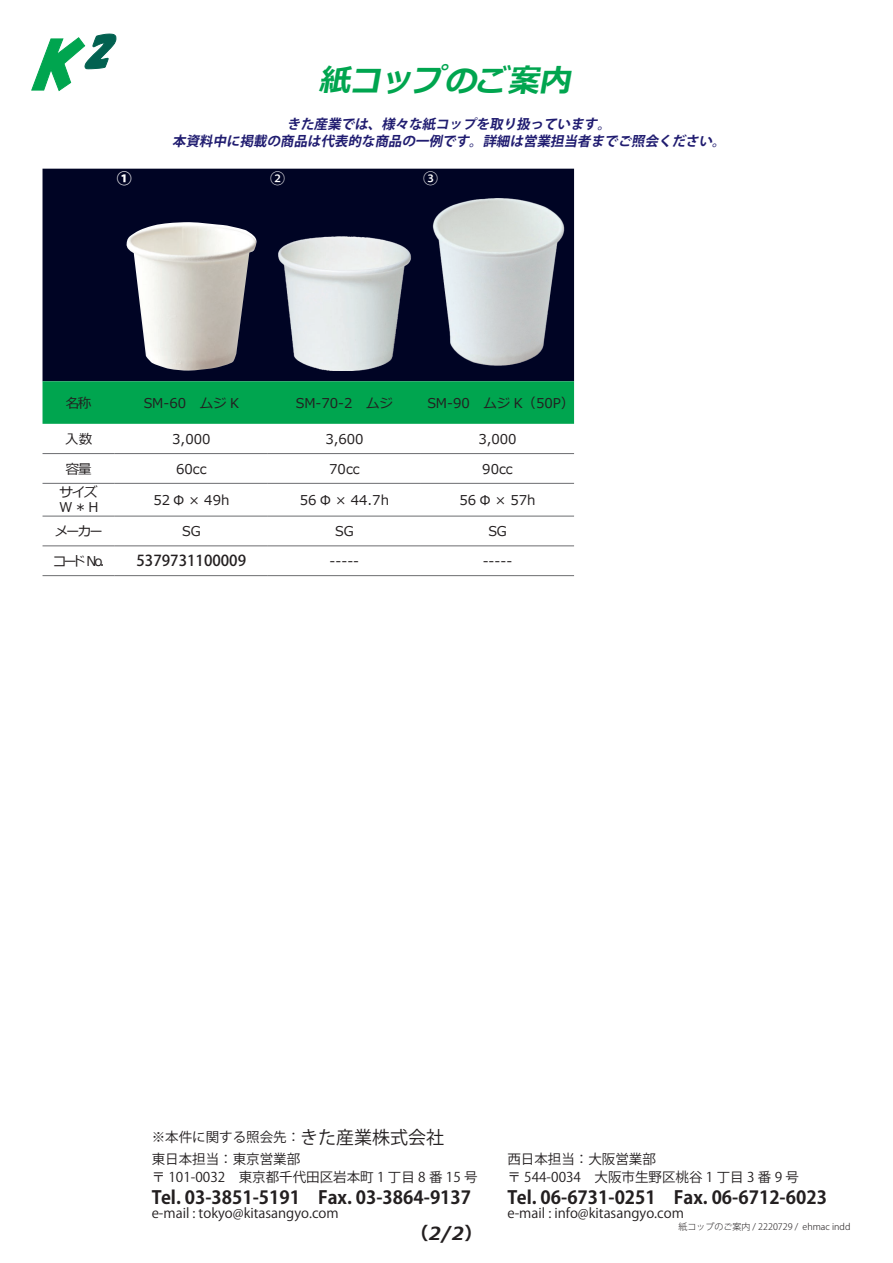
<style>
.page{position:relative;width:893px;height:1263px;background:#fff}
.page>*{position:absolute;margin:0;border:0;box-sizing:border-box;transform-origin:0 0}
.t1{font:italic 700 31.5px "Meiryo";color:#00a54f}
.t2{font:700 18px "Koz Go Pro";color:#231f20}
.t3{font:italic 700 18px "Meiryo";color:#231f20}
.t4{font:500 15px "Koz Go Pro";color:#231f20}
.t5{font:500 15px "Koz Go Pro";color:#fff}
.t6{font:800 15px "Koz Go Pro";color:#fff}
.t7{font:13.5px/18px "Koz Go Pro";color:#231f20}
.t8{font:13.5px/15px "Meiryo";color:#231f20}
.t9{font:italic 700 13.5px/16.5px "Koz Go Pro";color:#201c70;text-align:center}
.t10{font:300 9px "Koz Go Pro";color:#231f20}
.s1{font-size:18px}
</style>
<div class="page">
<div style="left:43px;top:169px;width:531px;height:212px;background:#000424"></div>
<div style="left:43px;top:381px;width:531px;height:43px;background:#00a54f"></div>
<hr style="left:43px;top:453px;width:72px;height:1px;background:#6c6d70">
<hr style="left:115px;top:453px;width:153px;height:1px;background:#6c6d70">
<hr style="left:268px;top:453px;width:153px;height:1px;background:#6c6d70">
<hr style="left:421px;top:453px;width:153px;height:1px;background:#6c6d70">
<hr style="left:43px;top:483px;width:72px;height:1px;background:#6c6d70">
<hr style="left:115px;top:483px;width:153px;height:1px;background:#6c6d70">
<hr style="left:268px;top:483px;width:153px;height:1px;background:#6c6d70">
<hr style="left:421px;top:483px;width:153px;height:1px;background:#6c6d70">
<hr style="left:43px;top:516px;width:72px;height:1px;background:#6c6d70">
<hr style="left:115px;top:516px;width:153px;height:1px;background:#6c6d70">
<hr style="left:268px;top:516px;width:153px;height:1px;background:#6c6d70">
<hr style="left:421px;top:516px;width:153px;height:1px;background:#6c6d70">
<hr style="left:43px;top:546px;width:72px;height:1px;background:#6c6d70">
<hr style="left:115px;top:546px;width:153px;height:1px;background:#6c6d70">
<hr style="left:268px;top:546px;width:153px;height:1px;background:#6c6d70">
<hr style="left:421px;top:546px;width:153px;height:1px;background:#6c6d70">
<hr style="left:43px;top:575px;width:72px;height:1px;background:#6c6d70">
<hr style="left:115px;top:575px;width:153px;height:1px;background:#6c6d70">
<hr style="left:268px;top:575px;width:153px;height:1px;background:#6c6d70">
<hr style="left:421px;top:575px;width:153px;height:1px;background:#6c6d70">
<svg style="left:32px;top:34px;width:84px;height:57px"></svg>
<img style="left:127px;top:222px;width:130px;height:149px">
<img style="left:276px;top:231px;width:136px;height:140px">
<img style="left:428px;top:190px;width:139px;height:181px">
<h1 class="t1" style="left:318px;top:59px;width:262px">紙コップのご案内</h1>
<p class="t9" style="left:172px;top:117px;width:558px">きた産業では、様々な紙コップを取り扱っています。<br>本資料中に掲載の商品は代表的な商品の一例です。詳細は営業担当者までご照会ください。</p>
<p class="t6" style="left:117px;top:169px;width:16px">①</p>
<p class="t5" style="left:270px;top:169px;width:16px">②</p>
<p class="t5" style="left:423px;top:169px;width:16px">③</p>
<p class="t8" style="left:66px;top:396px;width:27px">名称</p>
<p class="t8" style="left:144px;top:396px;width:97px">SM-60　ムジ K</p>
<p class="t8" style="left:296px;top:396px;width:99px">SM-70-2　ムジ</p>
<p class="t8" style="left:427px;top:396px;width:149px">SM-90　ムジ K（50P）</p>
<p class="t8" style="left:65px;top:432px;width:28px">入数</p>
<p class="t8" style="left:172px;top:432px;width:40px">3,000</p>
<p class="t8" style="left:325px;top:432px;width:40px">3,600</p>
<p class="t8" style="left:478px;top:432px;width:40px">3,000</p>
<p class="t8" style="left:66px;top:462px;width:28px">容量</p>
<p class="t8" style="left:176px;top:462px;width:32px">60cc</p>
<p class="t8" style="left:329px;top:462px;width:32px">70cc</p>
<p class="t8" style="left:482px;top:462px;width:32px">90cc</p>
<p class="t8" style="left:59px;top:486px;width:41px">サイズ<br>W＊H</p>
<p class="t8" style="left:153px;top:493px;width:77px">52 Φ × 49h</p>
<p class="t8" style="left:300px;top:493px;width:91px">56 Φ × 44.7h</p>
<p class="t8" style="left:460px;top:493px;width:77px">56 Φ × 57h</p>
<p class="t8" style="left:55px;top:524px;width:50px">メーカー</p>
<p class="t8" style="left:182px;top:524px;width:20px">SG</p>
<p class="t8" style="left:335px;top:524px;width:20px">SG</p>
<p class="t8" style="left:488px;top:524px;width:20px">SG</p>
<p class="t8" style="left:53px;top:554px;width:53px">コード No.</p>
<p class="t4" style="left:137px;top:551px;width:111px">5379731100009</p>
<p class="t8" style="left:330px;top:554px;width:31px">-----</p>
<p class="t8" style="left:483px;top:554px;width:31px">-----</p>
<p class="t7" style="left:152px;top:1128px;width:294px">※本件に関する照会先：<span class="s1">きた産業株式会社</span></p>
<p class="t7" style="left:152px;top:1150px;width:328px">東日本担当：東京営業部<br>〒 101-0032　東京都千代田区岩本町 1 丁目 8 番 15 号</p>
<h2 class="t2" style="left:152px;top:1185px;width:321px">Tel. 03-3851-5191　Fax. 03-3864-9137</h2>
<p class="t7" style="left:152px;top:1204px;width:189px">e-mail : tokyo@kitasangyo.com</p>
<h2 class="t3" style="left:411px;top:1221px;width:73px">（2/2）</h2>
<p class="t7" style="left:507px;top:1150px;width:293px">西日本担当：大阪営業部<br>〒 544-0034　大阪市生野区桃谷 1 丁目 3 番 9 号</p>
<h2 class="t2" style="left:507px;top:1185px;width:321px">Tel. 06-6731-0251　Fax. 06-6712-6023</h2>
<p class="t7" style="left:507px;top:1204px;width:178px">e-mail : info@kitasangyo.com</p>
<p class="t10" style="left:678px;top:1221px;width:174px">紙コップのご案内 / 2220729 / ehmac indd</p>
</div>
